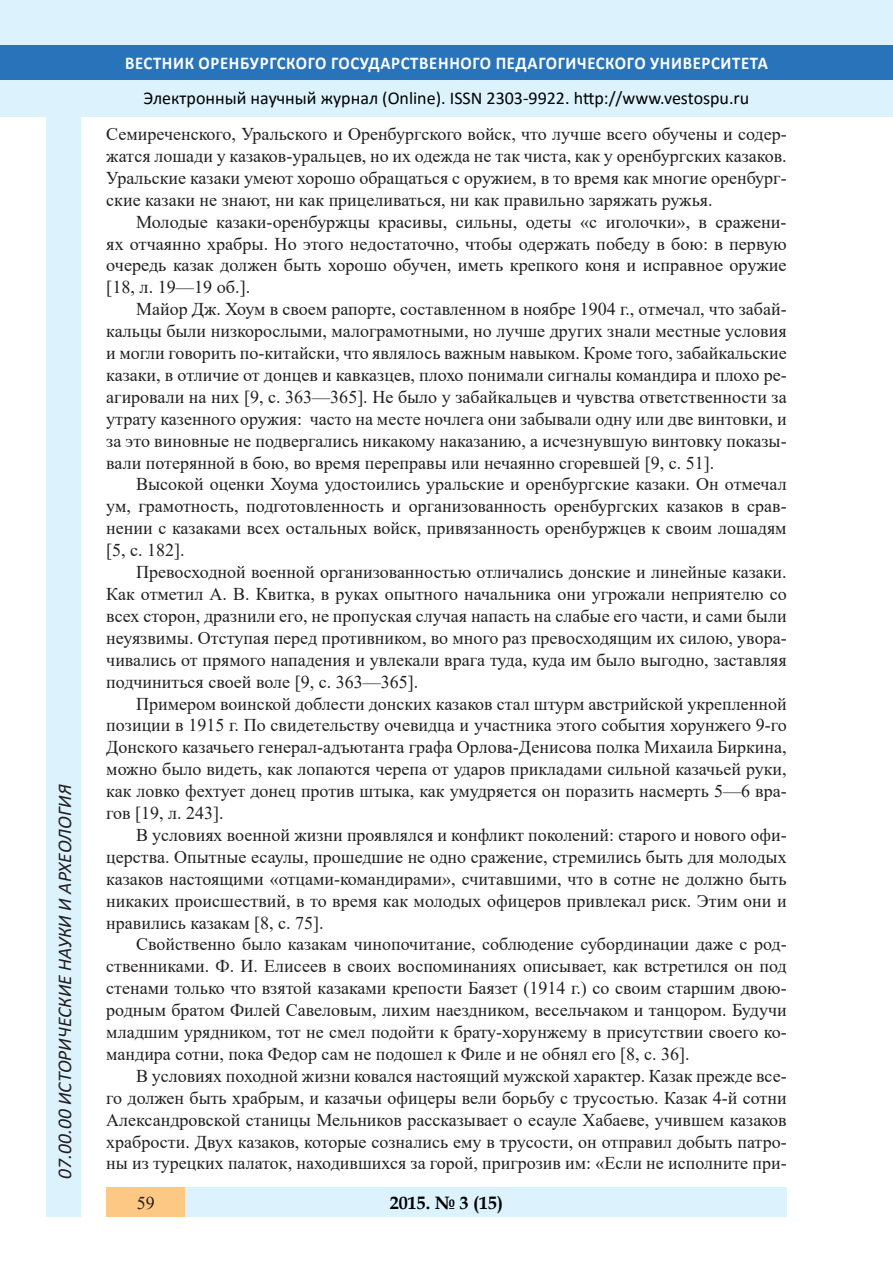
<style>
.page{position:relative;width:893px;height:1263px;background:#fff}
.page>*{position:absolute;margin:0;border:0;box-sizing:border-box;transform-origin:0 0}
.t1{font:italic 19.5px "Calibri";color:#231f20}
.Стиль2{font:18px/21.9px "Times New Roman";color:#231f20;text-align:justify}
.t2{font:18px "Calibri";color:#000}
.t3{font:700 18px "Calibri";letter-spacing:.04em;color:#fff;scale:.93 1}
.t4{font:700 18px "Book Antiqua";color:#000}
</style>
<div class="page">
<div style="left:0;top:0;width:893px;height:116px;background:#dcf2fc"></div>
<div style="left:0;top:45px;width:893px;height:34px;background:#2873ba"></div>
<div style="left:47px;top:116px;width:34px;height:1101px;background:#dcf2fc"></div>
<div style="left:106px;top:1188px;width:681px;height:29px;background:#dcf2fc"></div>
<div style="left:106px;top:1188px;width:79px;height:29px;background:#fdc784"></div>
<p class="t1" style="left:51px;top:1179px;width:395px;rotate:-90deg">07.00.00 ИСТОРИЧЕСКИЕ НАУКИ И АРХЕОЛОГИЯ</p>
<p class="t1" style="left:51px;top:1105px;width:206px;rotate:-90deg">БИОЛОГИЧЕСКИЕ НАУКИ</p>
<p class="t1" style="left:51px;top:1169px;width:11px;rotate:-90deg">3</p>
<p class="t3" style="left:125px;top:50px;width:693px">ВЕСТНИК ОРЕНБУРГСКОГО ГОСУДАРСТВЕННОГО ПЕДАГОГИЧЕСКОГО УНИВЕРСИТЕТА</p>
<p class="t2" style="left:144px;top:85px;width:607px">Электронный научный журнал (Online). ISSN 2303-9922. http://www.vestospu.ru</p>
<p class="t2" style="left:583px;top:85px;width:13px">t</p>
<p class="Стиль2" style="left:106px;top:122px;width:682px">Семиреченского, Уральского и Оренбургского войск, что лучше всего обучены и содер&shy;жатся лошади у казаков-уральцев, но их одежда не так чиста, как у оренбургских казаков.<br>Уральские казаки умеют хорошо обращаться с оружием, в то время как многие оренбург&shy;ские казаки не знают, ни как прицеливаться, ни как правильно заряжать ружья.</p>
<p class="Стиль2" style="left:106px;top:210px;width:682px;text-indent:30px">Молодые казаки-оренбуржцы красивы, сильны, одеты «с иголочки», в сражени&shy;ях отчаянно храбры. Но этого недостаточно, чтобы одержать победу в бою: в первую очередь казак должен быть хорошо обучен, иметь крепкого коня и исправное оружие [18, л. 19—19 об.].</p>
<p class="Стиль2" style="left:106px;top:298px;width:682px;text-indent:30px">Майор Дж. Хоум в своем рапорте, составленном в ноябре 1904 г., отмечал, что забай&shy;кальцы были низкорослыми, малограмотными, но лучше других знали местные условия и могли говорить по-китайски, что являлось важным навыком. Кроме того, забайкальские казаки, в отличие от донцев и кавказцев, плохо понимали сигналы командира и плохо ре&shy;агировали на них [9, с. 363—365]. Не было у забайкальцев и чувства ответственности за утрату казенного оружия: часто на месте ночлега они забывали одну или две винтовки, и за это виновные не подвергались никакому наказанию, а исчезнувшую винтовку показы&shy;вали потерянной в бою, во время переправы или нечаянно сгоревшей [9, с. 51].</p>
<p class="Стиль2" style="left:106px;top:473px;width:682px;text-indent:30px">Высокой оценки Хоума удостоились уральские и оренбургские казаки. Он отмечал ум, грамотность, подготовленность и организованность оренбургских казаков в срав&shy;нении с казаками всех остальных войск, привязанность оренбуржцев к своим лошадям [5, с. 182].</p>
<p class="Стиль2" style="left:106px;top:560px;width:682px;text-indent:30px">Превосходной военной организованностью отличались донские и линейные казаки.<br>Как отметил А. В. Квитка, в руках опытного начальника они угрожали неприятелю со всех сторон, дразнили его, не пропуская случая напасть на слабые его части, и сами были неуязвимы. Отступая перед противником, во много раз превосходящим их силою, увора&shy;чивались от прямого нападения и увлекали врага туда, куда им было выгодно, заставляя подчиниться своей воле [9, с. 363—365].</p>
<p class="Стиль2" style="left:106px;top:692px;width:682px;text-indent:30px">Примером воинской доблести донских казаков стал штурм австрийской укрепленной позиции в 1915 г. По свидетельству очевидца и участника этого события хорунжего 9-го Донского казачьего генерал-адъютанта графа Орлова-Денисова полка Михаила Биркина, можно было видеть, как лопаются черепа от ударов прикладами сильной казачьей руки, как ловко фехтует донец против штыка, как умудряется он поразить насмерть 5—6 вра&shy;гов [19, л. 243].</p>
<p class="Стиль2" style="left:106px;top:823px;width:682px;text-indent:30px">В условиях военной жизни проявлялся и конфликт поколений: старого и нового офи&shy;церства. Опытные есаулы, прошедшие не одно сражение, стремились быть для молодых казаков настоящими «отцами-командирами», считавшими, что в сотне не должно быть никаких происшествий, в то время как молодых офицеров привлекал риск. Этим они и нравились казакам [8, с. 75].</p>
<p class="Стиль2" style="left:106px;top:933px;width:682px;text-indent:30px">Свойственно было казакам чинопочитание, соблюдение субординации даже с род&shy;ственниками. Ф. И. Елисеев в своих воспоминаниях описывает, как встретился он под стенами только что взятой казаками крепости Баязет (1914 г.) со своим старшим двою&shy;родным братом Филей Савеловым, лихим наездником, весельчаком и танцором. Будучи младшим урядником, тот не смел подойти к брату-хорунжему в присутствии своего ко&shy;мандира сотни, пока Федор сам не подошел к Филе и не обнял его [8, с. 36].</p>
<p class="Стиль2" style="left:106px;top:1064px;width:682px;text-indent:30px">В условиях походной жизни ковался настоящий мужской характер. Казак прежде все&shy;го должен быть храбрым, и казачьи офицеры вели борьбу с трусостью. Казак 4-й сотни Александровской станицы Мельников рассказывает о есауле Хабаеве, учившем казаков храбрости. Двух казаков, которые сознались ему в трусости, он отправил добыть патро&shy;ны из турецких палаток, находившихся за горой, пригрозив им: «Если не исполните при-</p>
<p class="Стиль2" style="left:137px;top:1191px;width:19px">59</p>
<p class="t4" style="left:390px;top:1190px;width:115px">2015. № 3 (15)</p>
</div>
